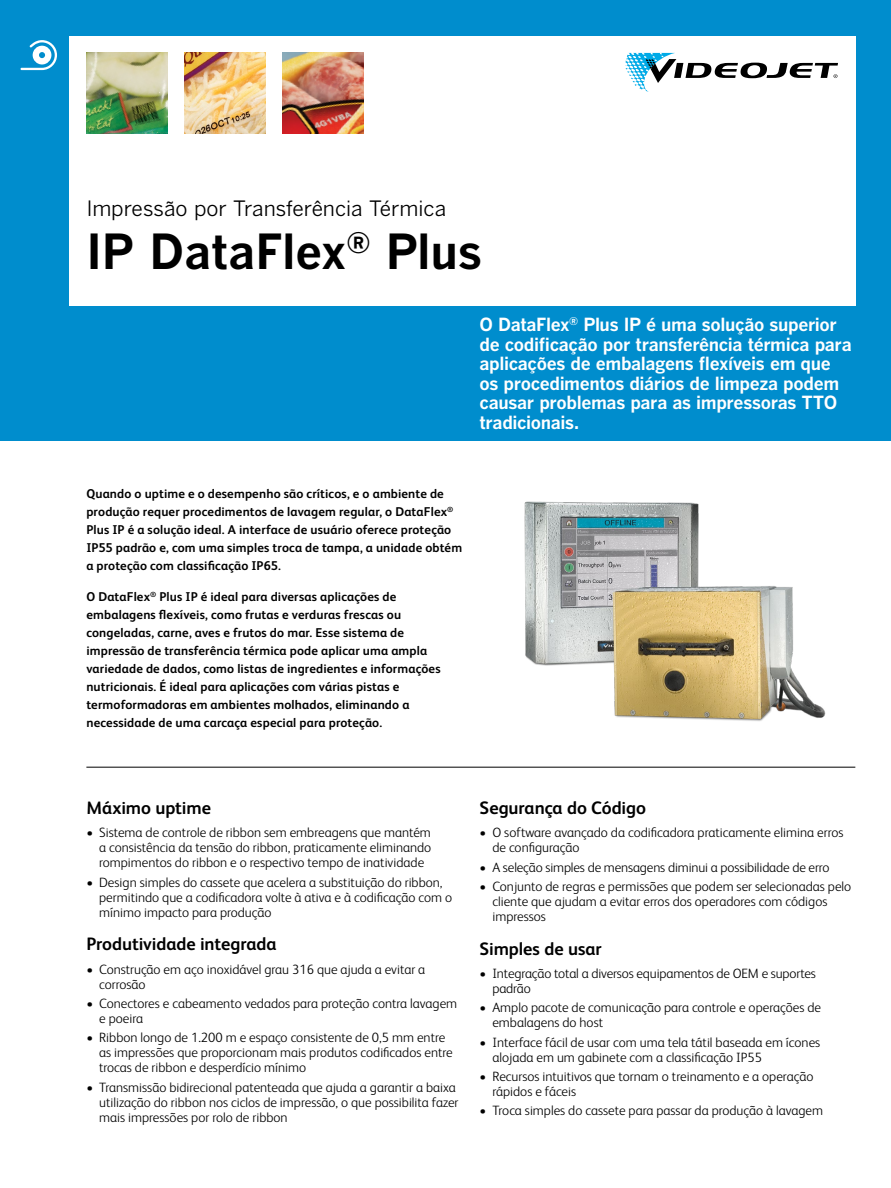
<style>
.page{position:relative;width:891px;height:1188px;background:#fff}
.page>*{position:absolute;margin:0;border:0;box-sizing:border-box;transform-origin:0 0}
.t1{font:700 48px "Benton Gothic";color:#000}
.t2{font:21px "Benton Gothic";letter-spacing:-.005em;color:#000}
.t3{font:700 18px/19.5px "Benton Gothic";letter-spacing:-.02em;color:#fff}
.t4{font:700 18px "FS Albert Pro";letter-spacing:-.005em;color:#000}
.t5{font:300 13.5px/15px "FS Albert Pro";color:#000}
.t6{font:700 12.75px/18px "FS Albert Pro";letter-spacing:.01em;color:#000}
</style>
<div class="page">
<div style="left:0;top:0;width:891px;height:441px;background:#008dcd"></div>
<div style="left:69px;top:36px;width:786px;height:270px;background:#fff"></div>
<svg style="left:21px;top:40px;width:36px;height:30px"></svg>
<svg style="left:625px;top:53px;width:213px;height:39px"></svg>
<hr style="left:86px;top:767px;width:769px;height:1px;background:#000">
<img style="left:185px;top:53px;width:81px;height:81px">
<img style="left:524px;top:501px;width:302px;height:220px">
<img style="left:283px;top:53px;width:81px;height:81px">
<img style="left:86px;top:53px;width:81px;height:81px">
<h2 class="t2" style="left:86px;top:197px;width:361px">Impressão por Transferência Térmica</h2>
<h1 class="t1" style="left:86px;top:224px;width:397px">IP DataFlex<sup>®</sup> Plus</h1>
<h3 class="t3" style="left:480px;top:315px;width:374px">O DataFlex<sup>®</sup> Plus IP é uma solução superior de codificação por transferência térmica para aplicações de embalagens flexíveis em que os procedimentos diários de limpeza podem causar problemas para as impressoras TTO tradicionais.</h3>
<p class="t6" style="left:86px;top:484px;width:377px">Quando o uptime e o desempenho são críticos, e o ambiente de produção requer procedimentos de lavagem regular, o DataFlex<sup>® </sup>Plus IP é a solução ideal. A interface de usuário oferece proteção IP55 padrão e, com uma simples troca de tampa, a unidade obtém a proteção com classificação IP65.</p>
<p class="t6" style="left:86px;top:587px;width:356px">O DataFlex<sup>®</sup> Plus IP é ideal para diversas aplicações de embalagens flexíveis, como frutas e verduras frescas ou congeladas, carne, aves e frutos do mar. Esse sistema de impressão de transferência térmica pode aplicar uma ampla variedade de dados, como listas de ingredientes e informações nutricionais. É ideal para aplicações com várias pistas e termoformadoras em ambientes molhados, eliminando a necessidade de uma carcaça especial para proteção.</p>
<h3 class="t4" style="left:86px;top:795px;width:126px">Máximo uptime</h3>
<p class="t5" style="left:99px;top:824px;width:334px;text-align:justify;text-indent:-13px">• Sistema de controle de ribbon sem embreagens que mantém a consistência da tensão do ribbon, praticamente eliminando rompimentos do ribbon e o respectivo tempo de inatividade</p>
<p class="t5" style="left:99px;top:874px;width:354px;text-indent:-13px">• Design simples do cassete que acelera a substituição do ribbon, permitindo que a codificadora volte à ativa e à codificação com o mínimo impacto para produção</p>
<h3 class="t4" style="left:86px;top:931px;width:192px">Produtividade integrada</h3>
<p class="t5" style="left:99px;top:961px;width:328px;text-indent:-13px">• Construção em aço inoxidável grau 316 que ajuda a evitar a corrosão</p>
<p class="t5" style="left:99px;top:995px;width:360px;text-indent:-13px">• Conectores e cabeamento vedados para proteção contra lavagem e poeira</p>
<p class="t5" style="left:99px;top:1029px;width:355px;text-indent:-13px">• Ribbon longo de 1.200 m e espaço consistente de 0,5 mm entre as impressões que proporcionam mais produtos codificados entre trocas de ribbon e desperdício mínimo</p>
<p class="t5" style="left:99px;top:1079px;width:361px;text-indent:-13px">• Transmissão bidirecional patenteada que ajuda a garantir a baixa utilização do ribbon nos ciclos de impressão, o que possibilita fazer mais impressões por rolo de ribbon</p>
<h3 class="t4" style="left:480px;top:795px;width:168px">Segurança do Código</h3>
<p class="t5" style="left:492px;top:824px;width:353px;text-indent:-13px">• O software avançado da codificadora praticamente elimina erros de configuração</p>
<p class="t5" style="left:480px;top:859px;width:351px">• A seleção simples de mensagens diminui a possibilidade de erro</p>
<p class="t5" style="left:492px;top:878px;width:360px;text-indent:-13px">• Conjunto de regras e permissões que podem ser selecionadas pelo cliente que ajudam a evitar erros dos operadores com códigos impressos</p>
<h3 class="t4" style="left:480px;top:936px;width:124px">Simples de usar</h3>
<p class="t5" style="left:492px;top:965px;width:325px;text-indent:-13px">• Integração total a diversos equipamentos de OEM e suportes padrão</p>
<p class="t5" style="left:492px;top:999px;width:330px;text-indent:-13px">• Amplo pacote de comunicação para controle e operações de embalagens do host</p>
<p class="t5" style="left:492px;top:1034px;width:329px;text-indent:-13px">• Interface fácil de usar com uma tela tátil baseada em ícones alojada em um gabinete com a classificação IP55</p>
<p class="t5" style="left:492px;top:1068px;width:323px;text-indent:-13px">• Recursos intuitivos que tornam o treinamento e a operação rápidos e fáceis</p>
<p class="t5" style="left:480px;top:1102px;width:345px">• Troca simples do cassete para passar da produção à lavagem</p>
</div>
